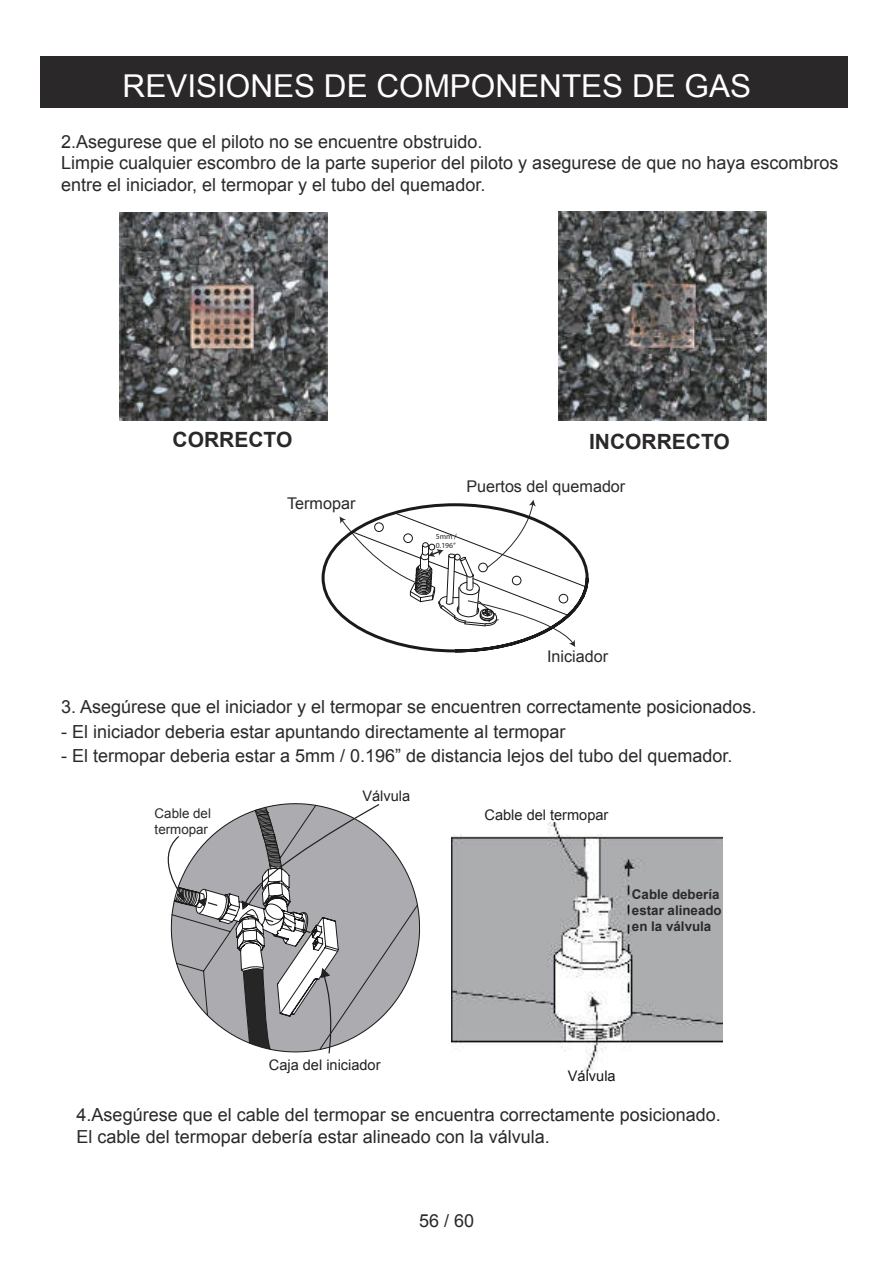
<style>
.page{position:relative;width:893px;height:1263px;background:#fff}
.page>*{position:absolute;margin:0;border:0;box-sizing:border-box;transform-origin:0 0}
.t1{font:31.5px "Arial";color:#fff}
.t2{font:700 21px "Arial";color:#2b2829}
.t3{font:18px/21.6px "Arial";color:#2b2829}
.t4{font:16.2px "Arial";color:#2b2829}
.t5{font:14.55px "Arial";color:#221f20}
.t6{font:14.55px "Arial";color:#151615}
.t7{font:700 13.35px/16px "Arial";color:#2b2829}
.t8{font:13.35px/16px "Arial";color:#2b2829}
.t9{font:7.65px/9.3px "Myriad Pro";color:#221f20}
</style>
<div class="page">
<img style="left:119px;top:212px;width:209px;height:208px">
<img style="left:558px;top:212px;width:209px;height:208px">
<svg style="left:321px;top:500px;width:268px;height:153px"></svg>
<div style="left:41px;top:56px;width:807px;height:51px;background:#2b2829"></div>
<img style="left:452px;top:822px;width:271px;height:248px">
<svg style="left:167px;top:803px;width:252px;height:251px"></svg>
<h1 class="t1" style="left:123px;top:74px;width:630px">REVISIONES DE COMPONENTES DE GAS</h1>
<p class="t3" style="left:61px;top:132px;width:779px">2.Asegurese que el piloto no se encuentre obstruido.<br>Limpie cualquier escombro de la parte superior del piloto y asegurese de que no haya escombros entre el iniciador, el termopar y el tubo del quemador.</p>
<p class="t2" style="left:173px;top:431px;width:121px">CORRECTO</p>
<p class="t2" style="left:589px;top:434px;width:142px">INCORRECTO</p>
<p class="t4" style="left:287px;top:497px;width:70px">Termopar</p>
<p class="t4" style="left:466px;top:480px;width:160px">Puertos del quemador</p>
<p class="t9" style="left:436px;top:532px;width:23px">5mm /<br>0.196”</p>
<p class="t4" style="left:547px;top:650px;width:63px">Iniciador</p>
<p class="t3" style="left:61px;top:698px;width:697px">3. Aseg˙rese que el iniciador y el termopar se encuentren correctamente posicionados.</p>
<p class="t3" style="left:61px;top:722px;width:506px">- El iniciador deberia estar apuntando directamente al termopar</p>
<p class="t3" style="left:61px;top:747px;width:673px">- El termopar deberia estar a 5mm / 0.196î de distancia lejos del tubo del quemador.</p>
<p class="t8" style="left:155px;top:806px;width:58px">Cable del termopar</p>
<p class="t5" style="left:362px;top:790px;width:49px">V·lvula</p>
<p class="t5" style="left:269px;top:1060px;width:113px">Caja del iniciador</p>
<p class="t5" style="left:485px;top:809px;width:125px">Cable del termopar</p>
<p class="t7" style="left:632px;top:887px;width:91px">Cable deberÌa estar alineado en la v·lvula</p>
<p class="t6" style="left:568px;top:1070px;width:49px">V·lvula</p>
<p class="t3" style="left:77px;top:1105px;width:646px">4.Aseg˙rese que el cable del termopar se encuentra correctamente posicionado.<br>El cable del termopar deberÌa estar alineado con la v·lvula.</p>
<p class="t3" style="left:419px;top:1211px;width:57px">56 / 60</p>
</div>
